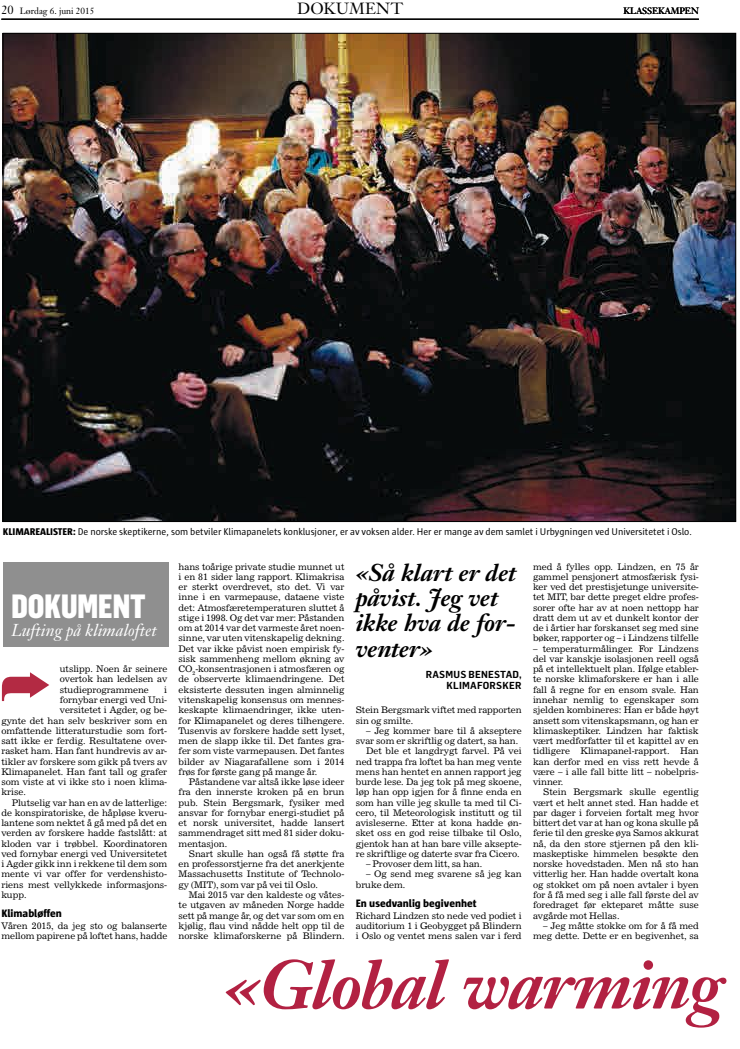
<style>
.page{position:relative;width:740px;height:1049px;background:#fff}
.page>*{position:absolute;margin:0;border:0;box-sizing:border-box;transform-origin:0 0}
.t1{font:italic 700 68px "Janson Text";letter-spacing:-.025em;color:#b22142}
.t2{font:900 33px "Flama Condensed";color:#fff}
.t3{font:italic 700 24px/25.2px "Janson Text";letter-spacing:-.01em;color:#000}
.t4{font:italic 17px "Janson Text";color:#fff}
.t5{font:16px "Janson Text";letter-spacing:.015em;color:#000}
.t6{font:800 11px "Sun";color:#000}
.t7{font:10px "Sun";letter-spacing:-.005em;color:#000}
.t8{font:600 10px/10.4px "Flama Semicondensed";letter-spacing:.02em;color:#000;text-align:right;scale:1.05 1}
.t9{font:9px/10.3px "News 702 BT";letter-spacing:-.005em;color:#000;text-align:justify}
.t10{font:9px "Janson Text";letter-spacing:-.005em;color:#000}
.s1{font-size:12px}
.s2{font-weight:800}
</style>
<div class="page">
<img style="left:5px;top:35px;width:729px;height:485px">
<hr style="left:1px;top:19px;width:698px;height:1px;background:#000">
<div style="left:3px;top:562px;width:166px;height:84px;background:#8f8f8f"></div>
<h3 class="t5" style="left:297px;top:-2px;width:107px">DOKUMENT</h3>
<p class="t10" style="left:1px;top:5px;width:94px"><span class="s1">20</span> Lørdag 6. juni 2015</p>
<p class="t10" style="left:623px;top:5px;width:77px">KLASSEKAMPEN</p>
<p class="t7" style="left:3px;top:526px;width:691px"><span class="s2">KLIMAREALISTER:</span> De norske skeptikerne, som betviler Klimapanelets konklusjoner, er av voksen alder. Her er mange av dem samlet i Urbygningen ved Universitetet i Oslo.</p>
<h2 class="t2" style="left:11px;top:585px;width:136px">DOKUMENT</h2>
<h3 class="t4" style="left:11px;top:620px;width:147px">Lufting på klimaloftet</h3>
<p class="t9" style="left:60px;top:664px;width:109px">utslipp. Noen år seinere overtok han ledelsen av studieprogrammene</p>
<p class="t9" style="left:164px;top:684px;width:4px">i</p>
<p class="t9" style="left:60px;top:694px;width:109px">fornybar energi ved Uni-</p>
<p class="t9" style="left:60px;top:705px;width:109px">versitetet i Agder, og be-</p>
<p class="t9" style="left:1px;top:715px;width:167px">gynte det han selv beskriver som en</p>
<p class="t9" style="left:1px;top:725px;width:167px">omfattende litteraturstudie som fort-</p>
<p class="t9" style="left:1px;top:735px;width:167px">satt ikke er ferdig. Resultatene over-</p>
<p class="t9" style="left:1px;top:746px;width:167px">rasket ham. Han fant hundrevis av ar-</p>
<p class="t9" style="left:1px;top:756px;width:167px">tikler av forskere som gikk på tvers av</p>
<p class="t9" style="left:1px;top:766px;width:167px">Klimapanelet. Han fant tall og grafer</p>
<p class="t9" style="left:1px;top:776px;width:167px">som viste at vi ikke sto i noen klima-</p>
<p class="t9" style="left:1px;top:787px;width:26px">krise.</p>
<p class="t9" style="left:12px;top:797px;width:157px">Plutselig var han en av de latterlige:</p>
<p class="t9" style="left:1px;top:807px;width:167px">de konspiratoriske, de håpløse kveru-</p>
<p class="t9" style="left:1px;top:818px;width:167px">lantene som nektet å gå med på det en</p>
<p class="t9" style="left:1px;top:828px;width:167px">verden av forskere hadde fastslått: at</p>
<p class="t9" style="left:1px;top:838px;width:167px">kloden var i trøbbel. Koordinatoren</p>
<p class="t9" style="left:1px;top:848px;width:167px">ved fornybar energi ved Universitetet</p>
<p class="t9" style="left:1px;top:859px;width:167px">i Agder gikk inn i rekkene til dem som</p>
<p class="t9" style="left:1px;top:869px;width:167px">mente vi var offer for verdenshisto-</p>
<p class="t9" style="left:1px;top:879px;width:167px">riens mest vellykkede informasjons-</p>
<p class="t9" style="left:1px;top:889px;width:27px">kupp.</p>
<p class="t6" style="left:1px;top:907px;width:62px">Klimabløffen</p>
<p class="t9" style="left:1px;top:920px;width:167px">Våren 2015, da jeg sto og balanserte mellom papirene på loftet hans, hadde</p>
<p class="t9" style="left:179px;top:561px;width:167px">hans toårige private studie munnet ut i en 81 sider lang rapport. Klimakrisa er sterkt overdrevet, sto det. Vi var inne i en varmepause, dataene viste det: Atmosfæretemperaturen sluttet å stige i 1998. Og det var mer: Påstanden om at 2014 var det varmeste året noen&shy;sinne, var uten vitenskapelig dekning.<br>Det var ikke påvist noen empirisk fy&shy;sisk sammenheng mellom økning av CO<sub>2</sub>-konsentrasjonen i atmosfæren og de observerte klimaendringene. Det eksisterte dessuten ingen alminnelig vitenskapelig konsensus om mennes&shy;keskapte klimaendringer, ikke uten&shy;for Klimapanelet og deres tilhengere.<br>Tusenvis av forskere hadde sett lyset, men de slapp ikke til. Det fantes gra&shy;fer som viste varmepausen. Det fantes bilder av Niagarafallene som i 2014 frøs for første gang på mange år.</p>
<p class="t9" style="left:179px;top:776px;width:167px;text-indent:10px">Påstandene var altså ikke løse ideer fra den innerste kroken på en brun pub. Stein Bergsmark, fysiker med ansvar for fornybar energi-studiet på et norsk universitet, hadde lansert sammendraget sitt med 81 sider doku&shy;mentasjon.</p>
<p class="t9" style="left:179px;top:848px;width:167px;text-indent:10px">Snart skulle han også få støtte fra en professorstjerne fra det anerkjente Massachusetts Institute of Technolo&shy;gy (MIT), som var på vei til Oslo.</p>
<p class="t9" style="left:179px;top:889px;width:167px;text-indent:10px">Mai 2015 var den kaldeste og våtes&shy;te utgaven av måneden Norge hadde sett på mange år, og det var som om en kjølig, flau vind nådde helt opp til de norske klimaforskerne på Blindern.</p>
<h3 class="t3" style="left:356px;top:560px;width:162px">«Så klart er det påvist. Jeg vet ikke hva de for&shy;venter»</h3>
<p class="t8" style="left:426px;top:669px;width:93px">RASMUS BENESTAD,<br>KLIMAFORSKER</p>
<p class="t9" style="left:356px;top:705px;width:167px">Stein Bergsmark viftet med rapporten sin og smilte.</p>
<p class="t9" style="left:366px;top:725px;width:157px">– Jeg kommer bare til å akseptere</p>
<p class="t9" style="left:356px;top:735px;width:164px">svar som er skriftlig og datert, sa han.</p>
<p class="t9" style="left:366px;top:746px;width:157px">Det ble et langdrygt farvel. På vei</p>
<p class="t9" style="left:356px;top:756px;width:167px">ned trappa fra loftet ba han meg vente</p>
<p class="t9" style="left:356px;top:766px;width:167px">mens han hentet en annen rapport jeg</p>
<p class="t9" style="left:356px;top:776px;width:167px">burde lese. Da jeg tok på meg skoene,</p>
<p class="t9" style="left:356px;top:787px;width:167px">løp han opp igjen for å finne enda en</p>
<p class="t9" style="left:356px;top:797px;width:167px">som han ville jeg skulle ta med til Ci-</p>
<p class="t9" style="left:356px;top:807px;width:167px">cero, til Meteorologisk institutt og til</p>
<p class="t9" style="left:356px;top:818px;width:167px">avisleserne. Etter at kona hadde øn-</p>
<p class="t9" style="left:356px;top:828px;width:167px">sket oss en god reise tilbake til Oslo,</p>
<p class="t9" style="left:356px;top:838px;width:167px">gjentok han at han bare ville aksepte-</p>
<p class="t9" style="left:356px;top:848px;width:165px">re skriftlige og daterte svar fra Cicero.</p>
<p class="t9" style="left:366px;top:859px;width:118px">– Provoser dem litt, sa han.</p>
<p class="t9" style="left:356px;top:869px;width:167px;text-indent:10px">– Og send meg svarene så jeg kan bruke dem.</p>
<p class="t6" style="left:356px;top:897px;width:122px">En usedvanlig begivenhet</p>
<p class="t9" style="left:356px;top:910px;width:167px">Richard Lindzen sto nede ved podiet i auditorium 1 i Geobygget på Blindern i Oslo og ventet mens salen var i ferd</p>
<p class="t9" style="left:533px;top:561px;width:167px">med å fylles opp. Lindzen, en 75 år gammel pensjonert atmosfærisk fysi&shy;ker ved det prestisjetunge universite&shy;tet MIT, bar dette preget eldre profes&shy;sorer ofte har av at noen nettopp har dratt dem ut av et dunkelt kontor der de i årtier har forskanset seg med sine bøker, rapporter og – i Lindzens tilfelle</p>
<p class="t9" style="left:533px;top:643px;width:167px">– temperaturmålinger. For Lindzens del var kanskje isolasjonen reell også på et intellektuelt plan. Ifølge etabler&shy;te norske klimaforskere er han i alle fall å regne for en ensom svale. Han innehar nemlig to egenskaper som sjelden kombineres: Han er både høyt ansett som vitenskapsmann, og han er klimaskeptiker. Lindzen har faktisk vært medforfatter til et kapittel av en tidligere Klimapanel-rapport. Han kan derfor med en viss rett hevde å være – i alle fall bitte litt – nobelpris&shy;vinner.</p>
<p class="t9" style="left:533px;top:787px;width:167px;text-indent:10px">Stein Bergsmark skulle egentlig vært et helt annet sted. Han hadde et par dager i forveien fortalt meg hvor bittert det var at han og kona skulle på ferie til den greske øya Samos akkurat nå, da den store stjernen på den kli&shy;maskeptiske himmelen besøkte den norske hovedstaden. Men nå sto han vitterlig her. Han hadde overtalt kona og stokket om på noen avtaler i byen for å få med seg i alle fall første del av foredraget før ekteparet måtte suse avgårde mot Hellas.</p>
<p class="t9" style="left:533px;top:920px;width:167px;text-align:right">– Jeg måtte stokke om for å få med meg dette. Dette er en begivenhet, sa</p>
<h1 class="t1" style="left:224px;top:941px;width:501px">«Global warming</h1>
</div>
